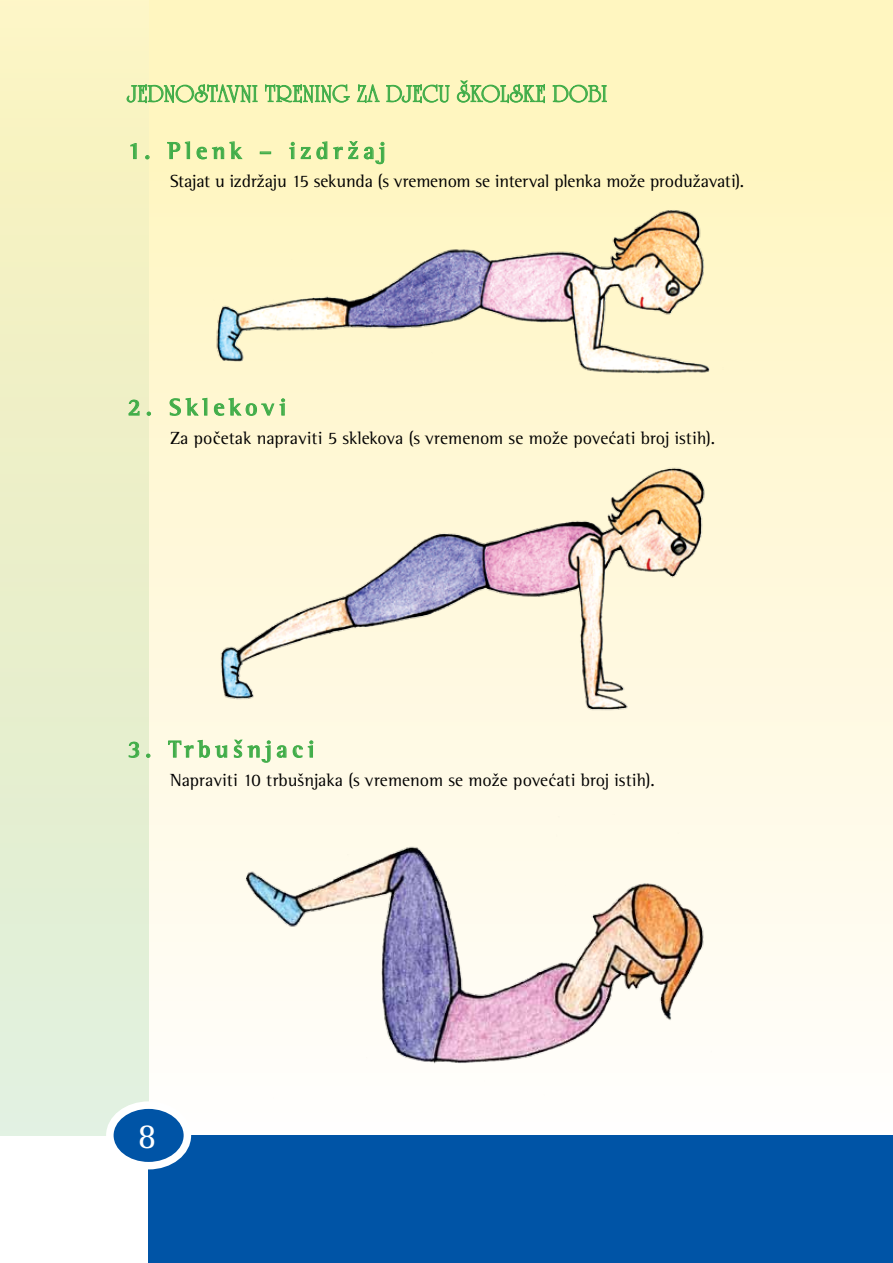
<style>
.page{position:relative;width:893px;height:1263px;background:#fff}
.page>*{position:absolute;margin:0;border:0;box-sizing:border-box;transform-origin:0 0}
.t1{font:36px "Rotis Semi Serif Pro";color:#fff}
.t2{font:700 24px "Rotis Semi Serif Pro";letter-spacing:.195em;color:#41ad49}
.t3{font:24px "University TEE Roma";letter-spacing:.025em;color:#41ad49}
.t4{font:18px "Rotis Semi Serif Pro";color:#000}
</style>
<div class="page">
<div style="left:0;top:0;width:893px;height:1135px;background:linear-gradient(to bottom,#fff5ba,#fffdfc)"></div>
<div style="left:0;top:0;width:149px;height:1135px;background:linear-gradient(to bottom,#faf3bd,#ddeedc)"></div>
<div style="left:149px;top:1135px;width:744px;height:128px;background:#0054a6"></div>
<div style="left:110px;top:1105px;width:77px;height:61px;background:#0054a6;border-radius:50%"></div>
<div style="left:106px;top:1101px;width:85px;height:68px;border:8px solid #fff;border-radius:50%"></div>
<svg style="left:126px;top:84px;width:132px;height:19px;background:#badb95"></svg>
<svg style="left:265px;top:84px;width:85px;height:19px;background:#b8da93"></svg>
<svg style="left:356px;top:84px;width:24px;height:19px"></svg>
<svg style="left:386px;top:84px;width:64px;height:19px"></svg>
<svg style="left:457px;top:80px;width:88px;height:23px;background:#c1de99"></svg>
<svg style="left:552px;top:84px;width:55px;height:19px"></svg>
<svg style="left:130px;top:143px;width:7px;height:16px"></svg>
<svg style="left:145px;top:155px;width:4px;height:4px"></svg>
<svg style="left:167px;top:141px;width:23px;height:18px"></svg>
<svg style="left:196px;top:141px;width:47px;height:19px"></svg>
<svg style="left:260px;top:152px;width:11px;height:2px"></svg>
<svg style="left:289px;top:140px;width:96px;height:24px;background:#dbe8a9"></svg>
<svg style="left:128px;top:399px;width:12px;height:17px"></svg>
<svg style="left:147px;top:412px;width:4px;height:4px"></svg>
<svg style="left:169px;top:397px;width:39px;height:19px"></svg>
<svg style="left:214px;top:397px;width:71px;height:19px"></svg>
<svg style="left:128px;top:741px;width:12px;height:17px"></svg>
<svg style="left:146px;top:754px;width:4px;height:4px"></svg>
<svg style="left:168px;top:739px;width:59px;height:19px"></svg>
<svg style="left:234px;top:739px;width:37px;height:24px"></svg>
<svg style="left:277px;top:740px;width:37px;height:18px"></svg>
<img style="left:207px;top:194px;width:517px;height:195px">
<img style="left:209px;top:456px;width:516px;height:263px">
<img style="left:233px;top:815px;width:481px;height:289px">
<h2 class="t3" style="left:128px;top:80px;width:481px">JEDNOSTAVNI TRENING ZA DJECU ŠKOLSKE DOBI</h2>
<h2 class="t2" style="left:128px;top:136px;width:260px">1. Plenk – izdržaj</h2>
<p class="t4" style="left:170px;top:170px;width:576px">Stajat u izdržaju 15 sekunda (s vremenom se interval plenka može produžavati).</p>
<h2 class="t2" style="left:128px;top:392px;width:160px">2. Sklekovi</h2>
<p class="t4" style="left:170px;top:427px;width:546px">Za početak napraviti 5 sklekova (s vremenom se može povećati broj istih).</p>
<h2 class="t2" style="left:128px;top:734px;width:188px">3. Trbušnjaci</h2>
<p class="t4" style="left:170px;top:769px;width:486px">Napraviti 10 trbušnjaka (s vremenom se može povećati broj istih).</p>
<h1 class="t1" style="left:138px;top:1114px;width:20px">8</h1>
</div>
